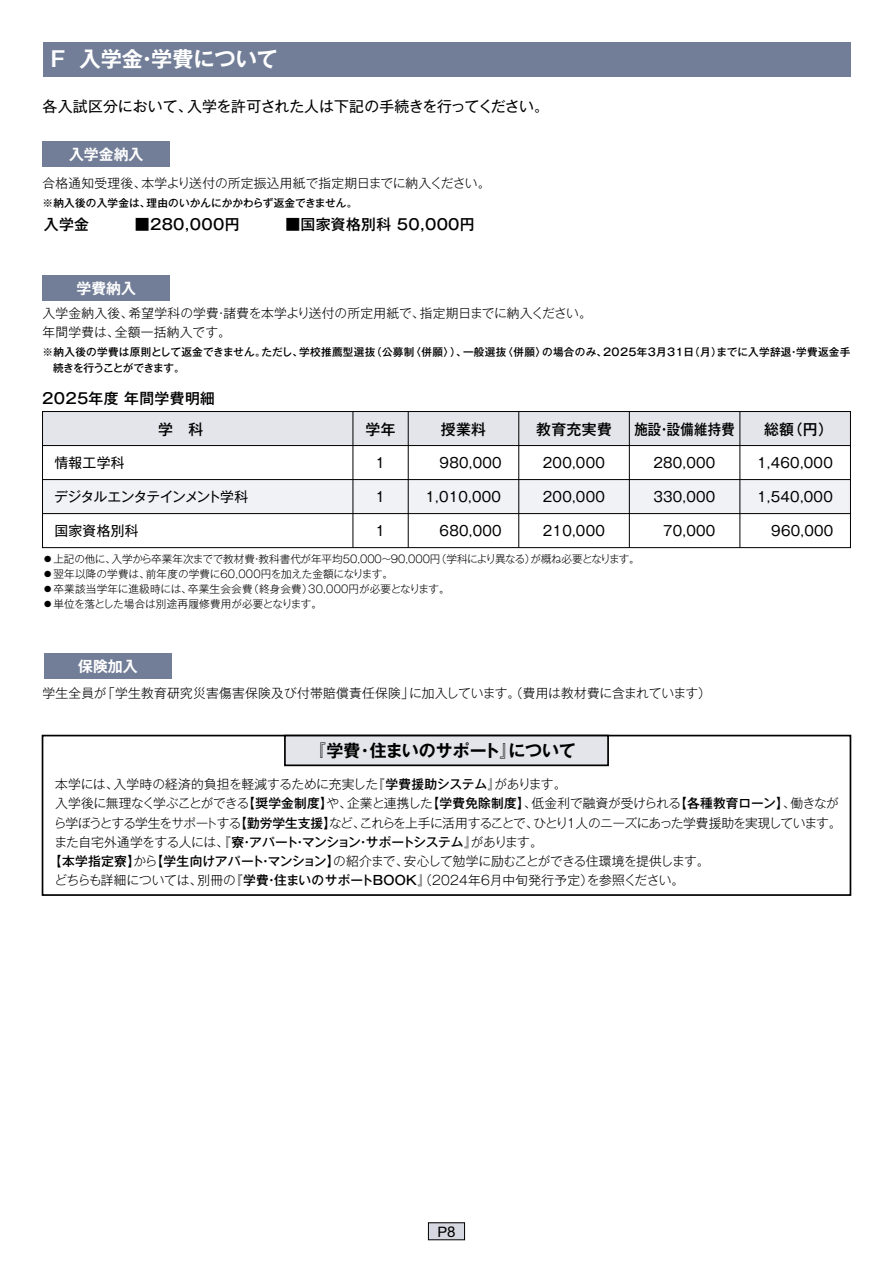
<style>
.page{position:relative;width:893px;height:1263px;background:#fff}
.page>*{position:absolute;margin:0;border:0;box-sizing:border-box;transform-origin:0 0}
.t1{font:700 21.3px "Gothic MB101 Pro De";color:#fff}
.t2{font:700 16.95px "Gothic MB101 Pro De";color:#000}
.t3{font:500 14.85px "Gothic MB101 Pro";letter-spacing:.02em;color:#000}
.t4{font:14.85px "Gothic MB101 Pro";letter-spacing:-.02em;color:#000}
.t5{font:700 14.85px "Gothic MB101 Pro De";color:#fff}
.t6{font:14.85px "Gothic MB101 Pro";color:#000}
.t7{font:500 14.85px "Gothic MB101 Pro";letter-spacing:.02em;color:#000;scale:.9 1}
.t8{font:14.4px "Helvetica Neue";color:#000;scale:1.04 1}
.t9{font:13.8px "Gothic MB101 Pro";letter-spacing:.02em;color:#000}
.t10{font:13.8px "Gothic MB101 Pro";letter-spacing:-.055em;color:#000}
.t11{font:300 12.75px "Gothic MB101 Pro";letter-spacing:-.02em;color:#000}
.t12{font:500 12.75px "Gothic MB101 Pro";letter-spacing:.01em;color:#000}
.t13{font:300 12.75px/19.2px "Gothic MB101 Pro";letter-spacing:.02em;color:#000}
.t14{font:500 12.75px "Gothic MB101 Pro";letter-spacing:-.01em;color:#000}
.t15{font:300 12.75px "Gothic MB101 Pro";color:#000}
.t16{font:300 12.75px "Gothic MB101 Pro";letter-spacing:-.06em;color:#000}
.t17{font:300 12.75px "Gothic MB101 Pro";letter-spacing:-.05em;color:#000}
.t18{font:300 12.75px "Gothic MB101 Pro";letter-spacing:-.08em;color:#000}
.t19{font:300 12.75px "Gothic MB101 Pro";letter-spacing:-.045em;color:#000}
.t20{font:300 12.75px "Gothic MB101 Pro";letter-spacing:-.055em;color:#000}
.t21{font:300 10.65px "Gothic MB101 Pro";color:#000}
.t22{font:500 10.65px "Gothic MB101 Pro";letter-spacing:.02em;color:#000}
.t23{font:500 10.65px/15.9px "Gothic MB101 Pro";letter-spacing:-.025em;color:#000}
.t24{font:300 10.65px "Gothic MB101 Pro";letter-spacing:.02em;color:#000}
.s1{font-weight:300}
.s2{font-size:15px}
</style>
<div class="page">
<div style="left:43px;top:43px;width:807px;height:34px;background:#727e98"></div>
<div style="left:428px;top:1223px;width:37px;height:17px;background:#d5d8e0"></div>
<div style="left:428px;top:1222px;width:37px;height:18px;border:1px solid #000"></div>
<div style="left:43px;top:411px;width:807px;height:35px;background:#e3e5ea"></div>
<div style="left:43px;top:480px;width:807px;height:34px;background:#f1f2f5"></div>
<div style="left:42px;top:411px;width:809px;height:137px;border:1px solid #000"></div>
<hr style="left:43px;top:445px;width:807px;height:1px;background:#000">
<hr style="left:353px;top:411px;width:1px;height:137px;background:#000">
<hr style="left:408px;top:411px;width:1px;height:137px;background:#000">
<hr style="left:518px;top:411px;width:1px;height:137px;background:#000">
<hr style="left:629px;top:411px;width:1px;height:137px;background:#000">
<hr style="left:740px;top:411px;width:1px;height:137px;background:#000">
<hr style="left:43px;top:479px;width:807px;height:1px;background:#000">
<hr style="left:43px;top:513px;width:807px;height:1px;background:#000">
<div style="left:42px;top:735px;width:809px;height:161px;border:2px solid #000"></div>
<div style="left:285px;top:735px;width:323px;height:30px;background:#e3e5ea"></div>
<div style="left:284px;top:735px;width:325px;height:31px;border:2px solid #000"></div>
<div style="left:43px;top:275px;width:127px;height:25px;background:#727e98"></div>
<div style="left:44px;top:653px;width:128px;height:26px;background:#727e98"></div>
<div style="left:43px;top:141px;width:127px;height:26px;background:#727e98"></div>
<h1 class="t1" style="left:51px;top:42px;width:16px">F</h1>
<h1 class="t1" style="left:79px;top:42px;width:200px">入学金学費について</h1>
<h1 class="t1" style="left:137px;top:42px;width:23px">・</h1>
<h3 class="t4" style="left:187px;top:94px;width:364px">入学を許可された人は下記の手続きを行ってください。</h3>
<h3 class="t6" style="left:43px;top:94px;width:152px">各入試区分において、</h3>
<h3 class="t5" style="left:69px;top:142px;width:76px">入学金納入</h3>
<p class="t15" style="left:142px;top:173px;width:350px">本学より送付の所定振込用紙で指定期日までに納入ください。</p>
<p class="t13" style="left:43px;top:172px;width:105px">合格通知受理後、</p>
<p class="t22" style="left:147px;top:194px;width:212px">理由のいかんにかかわらず返金できません。</p>
<p class="t22" style="left:43px;top:194px;width:110px">※納入後の入学金は、</p>
<h3 class="t3" style="left:44px;top:212px;width:432px">入学金　　　■280,000円　　　■国家資格別科 50,000円</h3>
<h3 class="t5" style="left:77px;top:276px;width:61px">学費納入</h3>
<p class="t13" style="left:129px;top:302px;width:298px">希望学科の学費諸費を本学より送付の所定用紙で、</p>
<p class="t13" style="left:115px;top:302px;width:118px;text-indent:-72px">入学金納入後、<br>全額一括納入です。</p>
<p class="t19" style="left:420px;top:303px;width:173px">指定期日までに納入ください。</p>
<p class="t11" style="left:215px;top:303px;width:14px">・</p>
<p class="t11" style="left:43px;top:322px;width:79px">年間学費は、</p>
<p class="t22" style="left:371px;top:343px;width:45px">（公募制</p>
<p class="t22" style="left:411px;top:343px;width:58px">〈併願〉）、</p>
<p class="t22" style="left:603px;top:343px;width:120px">2025年3月31 （日月）</p>
<p class="t22" style="left:503px;top:343px;width:45px">〈併願〉</p>
<p class="t23" style="left:53px;top:343px;width:214px;text-indent:-11px">※納入後の学費は原則として返金できません。続きを行うことができます。</p>
<p class="t22" style="left:299px;top:343px;width:78px">学校推薦型選抜</p>
<p class="t22" style="left:717px;top:343px;width:135px">までに入学辞退学費返金手</p>
<p class="t22" style="left:463px;top:343px;width:45px">一般選抜</p>
<p class="t22" style="left:542px;top:343px;width:67px">の場合のみ、</p>
<p class="t22" style="left:262px;top:343px;width:43px">ただし、</p>
<p class="t22" style="left:788px;top:343px;width:12px">・</p>
<h3 class="t3" style="left:42px;top:386px;width:174px">2025年度年間学費明細</h3>
<h3 class="t3" style="left:158px;top:417px;width:47px">学　科</h3>
<p class="t9" style="left:54px;top:451px;width:72px">情報工学科</p>
<p class="t10" style="left:54px;top:485px;width:195px">デジタルエンタテインメント学科</p>
<p class="t9" style="left:54px;top:519px;width:86px">国家資格別科</p>
<h3 class="t3" style="left:366px;top:417px;width:32px">学年</h3>
<p class="t9" style="left:376px;top:451px;width:11px">1</p>
<p class="t9" style="left:376px;top:485px;width:11px">1</p>
<p class="t9" style="left:376px;top:519px;width:11px">1</p>
<h3 class="t3" style="left:441px;top:417px;width:47px">授業料</h3>
<p class="t9" style="left:440px;top:451px;width:64px">980,000</p>
<p class="t9" style="left:425px;top:485px;width:77px">1,010,000</p>
<p class="t9" style="left:440px;top:519px;width:64px">680,000</p>
<h3 class="t3" style="left:536px;top:417px;width:77px">教育充実費</h3>
<p class="t9" style="left:543px;top:451px;width:64px">200,000</p>
<p class="t9" style="left:543px;top:485px;width:64px">200,000</p>
<p class="t9" style="left:543px;top:519px;width:64px">210,000</p>
<h3 class="t7" style="left:634px;top:417px;width:113px">施設設備維持費</h3>
<h3 class="t7" style="left:657px;top:417px;width:16px">・</h3>
<p class="t9" style="left:653px;top:451px;width:64px">280,000</p>
<p class="t9" style="left:653px;top:485px;width:64px">330,000</p>
<p class="t9" style="left:663px;top:519px;width:54px">70,000</p>
<p class="t21" style="left:112px;top:550px;width:530px">入学から卒業年次までで教材費教科書代が年平均50,000～90,000 （円学科により異なるが概ね必要となります。</p>
<p class="t21" style="left:525px;top:550px;width:12px">）</p>
<p class="t21" style="left:43px;top:550px;width:75px">●上記の他に、</p>
<p class="t21" style="left:251px;top:550px;width:12px">・</p>
<p class="t24" style="left:43px;top:565px;width:109px">●翌年以降の学費は、</p>
<p class="t21" style="left:146px;top:565px;width:249px">前年度の学費に60,000円を加えた金額になります。</p>
<p class="t21" style="left:248px;top:580px;width:66px">（終身会費）</p>
<p class="t24" style="left:43px;top:580px;width:151px">●卒業該当学年に進級時には、</p>
<p class="t21" style="left:43px;top:595px;width:281px">●単位を落とした場合は別途再履修費用が必要となります。</p>
<p class="t21" style="left:308px;top:580px;width:143px">30,000円が必要となります。</p>
<p class="t21" style="left:188px;top:580px;width:66px">卒業生会会費</p>
<h3 class="t5" style="left:78px;top:654px;width:61px">保険加入</h3>
<p class="t11" style="left:409px;top:683px;width:303px">に加入しています。（費用は教材費に含まれています(</p>
<p class="t13" style="left:102px;top:682px;width:314px">「学生教育研究災害傷害保険及び付帯賠償責任保険」</p>
<p class="t11" style="left:43px;top:683px;width:66px">学生全員が</p>
<h2 class="t2" style="left:370px;top:736px;width:148px">住まいのサポート』</h2>
<h2 class="t2" style="left:309px;top:736px;width:53px">『学費</h2>
<h2 class="t2" style="left:508px;top:736px;width:69px">について</h2>
<h2 class="t2" style="left:357px;top:736px;width:19px">・</h2>
<p class="t15" style="left:114px;top:774px;width:266px">入学時の経済的負担を軽減するために充実した</p>
<p class="t14" style="left:372px;top:774px;width:130px">『学費援助システム』</p>
<p class="t11" style="left:55px;top:774px;width:65px">本学には、</p>
<p class="t11" style="left:494px;top:774px;width:74px">があります。</p>
<h3 class="t3" style="left:788px;top:417px;width:47px">（円(</h3>
<h3 class="t3" style="left:764px;top:417px;width:32px">総額</h3>
<p class="t9" style="left:757px;top:451px;width:77px">1,460,000</p>
<p class="t9" style="left:757px;top:485px;width:77px">1,540,000</p>
<p class="t9" style="left:771px;top:519px;width:64px">960,000</p>
<p class="t12" style="left:242px;top:793px;width:111px">【奨学金制度<span class="s1">や</span>】<span class="s1">、</span></p>
<p class="t12" style="left:426px;top:793px;width:112px">【学費免除制度】<span class="s1">、</span></p>
<p class="t12" style="left:674px;top:793px;width:123px">【各種教育ローン】<span class="s1">、</span></p>
<p class="t20" style="left:347px;top:793px;width:87px">企業と連携した</p>
<p class="t11" style="left:55px;top:793px;width:196px">入学後に無理なく学ぶことができる</p>
<p class="t11" style="left:532px;top:793px;width:151px">低金利で融資が受けられる</p>
<p class="t11" style="left:791px;top:793px;width:50px">働きなが</p>
<p class="t12" style="left:234px;top:812px;width:104px">【勤労学生支援】</p>
<p class="t16" style="left:533px;top:812px;width:310px">ひとり1人のニーズにあった学費援助を実現しています。</p>
<p class="t11" style="left:329px;top:812px;width:38px">など、</p>
<p class="t18" style="left:54px;top:812px;width:189px">ら学ぼうとする学生をサポートする</p>
<p class="t16" style="left:359px;top:812px;width:180px">これらを上手に活用することで、</p>
<p class="t14" style="left:54px;top:831px;width:424px"><span class="s1">また自宅外通学をする人には、</span>『寮アパートマンションサポートシステム』</p>
<p class="t11" style="left:471px;top:831px;width:74px">があります。</p>
<p class="t12" style="left:240px;top:831px;width:14px">・</p>
<p class="t12" style="left:293px;top:831px;width:14px">・</p>
<p class="t12" style="left:357px;top:831px;width:14px">・</p>
<p class="t12" style="left:49px;top:850px;width:93px">【本学指定寮】</p>
<p class="t14" style="left:150px;top:850px;width:191px">【学生向けアパートマンション】</p>
<p class="t17" style="left:404px;top:850px;width:307px">安心して勉学に励むことができる住環境を提供します。</p>
<p class="t11" style="left:333px;top:850px;width:77px">の紹介まで、</p>
<p class="t11" style="left:134px;top:850px;width:26px">から</p>
<p class="t12" style="left:259px;top:850px;width:14px">・</p>
<p class="t12" style="left:230px;top:869px;width:365px">『学費住まいのサポートBOOK』<span class="s1">（2024年6月中旬発行予定）</span></p>
<p class="t11" style="left:54px;top:869px;width:149px">どちらも詳細については、</p>
<p class="t16" style="left:587px;top:869px;width:99px">を参照ください。</p>
<p class="t11" style="left:197px;top:869px;width:40px">別冊の</p>
<p class="t12" style="left:265px;top:869px;width:14px">・</p>
<h3 class="t8" style="left:437px;top:1223px;width:19px">P<span class="s2">8</span></h3>
</div>
